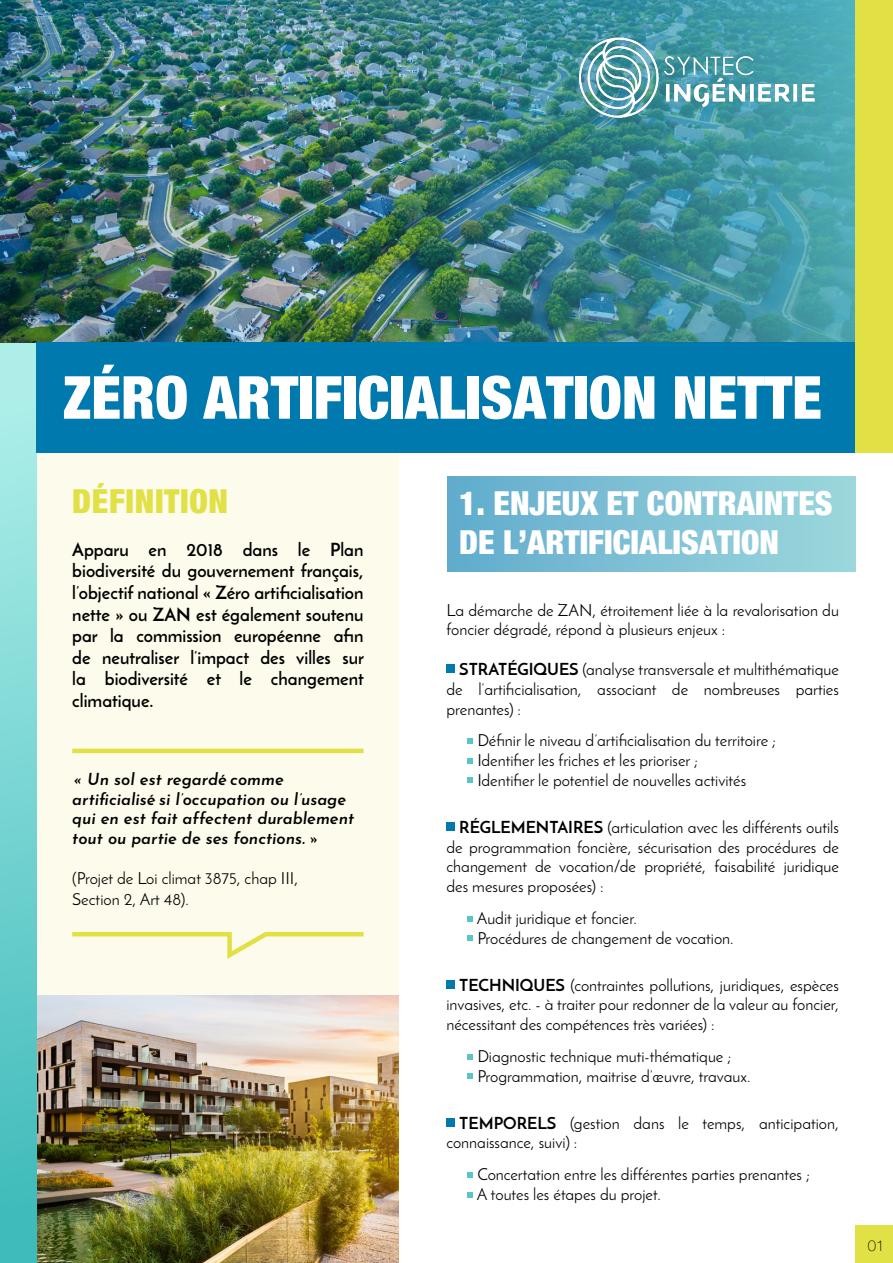
<style>
.page{position:relative;width:893px;height:1263px;background:#fff}
.page>*{position:absolute;margin:0;border:0;box-sizing:border-box;transform-origin:0 0}
.t1{font:900 condensed 59.4px "Helvetica Neue";color:#fff}
.t2{font:900 condensed 33px/39.6px "Helvetica Neue";color:#fff}
.t3{font:900 condensed 33px "Helvetica Neue";letter-spacing:.02em;color:#e1e044}
.t4{font:700 18px/21.6px "Josefin Sans";color:#000;text-align:justify}
.t5{font:16.5px/19.8px "Josefin Sans";color:#000}
.t6{font:italic 600 16.5px/19.8px "Josefin Sans";color:#000}
.t7{font:100 15px "Helvetica Neue LT Com";color:#000}
.s1{font-weight:700}
</style>
<div class="page">
<img style="left:36px;top:995px;width:362px;height:268px">
<div style="left:35px;top:453px;width:363px;height:542px;background:#fcfbec"></div>
<div style="left:447px;top:476px;width:409px;height:96px;background:linear-gradient(to right,#62acce,#9dd8dc)"></div>
<div style="left:0;top:342px;width:36px;height:921px;background:linear-gradient(to bottom,#b4f1ec,#3ab8b9)"></div>
<img style="left:0;top:0;width:856px;height:342px">
<img style="left:575px;top:26px;width:264px;height:110px">
<hr style="left:72px;top:749px;width:292px;height:4px;background:#e1e044">
<svg style="left:72px;top:932px;width:292px;height:27px"></svg>
<div style="left:446px;top:664px;width:9px;height:9px;background:#0079ae"></div>
<svg style="left:468px;top:738px;width:5px;height:6px"></svg>
<svg style="left:468px;top:758px;width:5px;height:5px"></svg>
<svg style="left:468px;top:778px;width:5px;height:5px"></svg>
<div style="left:446px;top:822px;width:9px;height:9px;background:#0079ae"></div>
<svg style="left:468px;top:916px;width:5px;height:5px"></svg>
<svg style="left:468px;top:935px;width:5px;height:6px"></svg>
<div style="left:446px;top:980px;width:9px;height:8px;background:#0079ae"></div>
<svg style="left:468px;top:1054px;width:5px;height:5px"></svg>
<svg style="left:468px;top:1073px;width:5px;height:6px"></svg>
<div style="left:446px;top:1118px;width:9px;height:8px;background:#0079ae"></div>
<svg style="left:468px;top:1172px;width:5px;height:5px"></svg>
<svg style="left:468px;top:1192px;width:5px;height:5px"></svg>
<div style="left:856px;top:1225px;width:37px;height:38px;background:#e1e044"></div>
<div style="left:36px;top:342px;width:820px;height:111px;background:#0079ae"></div>
<div style="left:856px;top:0;width:37px;height:453px;background:#e1e044"></div>
<h1 class="t1" style="left:63px;top:361px;width:761px">ZÉRO ARTIFICIALISATION NETTE</h1>
<h2 class="t3" style="left:72px;top:480px;width:157px">DÉFINITION</h2>
<p class="t4" style="left:72px;top:538px;width:293px">Apparu en 2018 dans le Plan biodiversité du gouvernement français, l’objectif national « Zéro artificialisation nette » ou ZAN est également soutenu par la commission européenne afin de neutraliser l’impact des villes sur la biodiversité et le changement climatique.</p>
<p class="t6" style="left:72px;top:768px;width:284px">« Un sol est regardé comme artificialisé si l’occupation ou l’usage qui en est fait affectent durablement tout ou partie de ses fonctions. »</p>
<p class="t5" style="left:72px;top:867px;width:227px;line-height:21.6px">(Projet de Loi climat 3875, chap III,<br>Section 2, Art 48).</p>
<h2 class="t2" style="left:459px;top:483px;width:375px">1. ENJEUX ET CONTRAINTES<br>DE L’ARTIFICIALISATION</h2>
<p class="t5" style="left:446px;top:600px;width:394px">La démarche de ZAN, étroitement liée à la revalorisation du foncier dégradé, répond à plusieurs enjeux :</p>
<p class="t5" style="left:446px;top:659px;width:394px;text-align:justify;text-indent:13px"><span class="s1">STRATÉGIQUES</span> (analyse transversale et multithématique de l’artificialisation, associant de nombreuses parties prenantes) :</p>
<p class="t5" style="left:477px;top:730px;width:301px">Définir le niveau d’artificialisation du territoire ;<br>Identifier les friches et les prioriser ;<br>Identifier le potentiel de nouvelles activités</p>
<p class="t5" style="left:446px;top:817px;width:394px;text-align:justify;text-indent:13px"><span class="s1">RÉGLEMENTAIRES</span> (articulation avec les différents outils de programmation foncière, sécurisation des procédures de changement de vocation/de propriété, faisabilité juridique des mesures proposées) :</p>
<p class="t5" style="left:477px;top:908px;width:258px">Audit juridique et foncier.<br>Procédures de changement de vocation.</p>
<p class="t5" style="left:446px;top:975px;width:394px;text-align:justify;text-indent:13px"><span class="s1">TECHNIQUES</span> (contraintes pollutions, juridiques, espèces invasives, etc. - à traiter pour redonner de la valeur au foncier, nécessitant des compétences très variées) :</p>
<p class="t5" style="left:477px;top:1046px;width:275px">Diagnostic technique muti-thématique ;<br>Programmation, maitrise d’œuvre, travaux.</p>
<p class="t5" style="left:446px;top:1113px;width:394px;text-indent:13px"><span class="s1">TEMPORELS</span> (gestion dans le temps, anticipation, connaissance, suivi) :</p>
<p class="t5" style="left:477px;top:1164px;width:335px">Concertation entre les différentes parties prenantes ;<br>A toutes les étapes du projet.</p>
<p class="t7" style="left:868px;top:1236px;width:18px">01</p>
</div>
